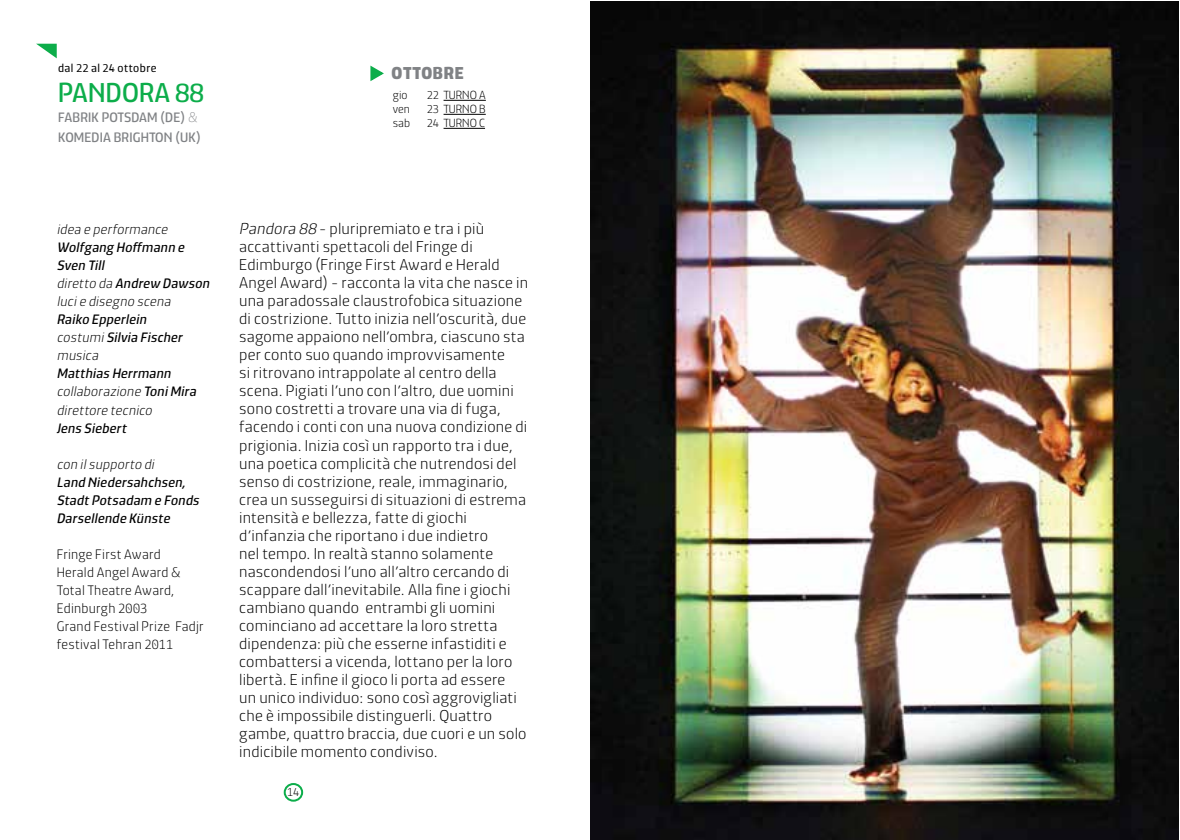
<style>
.page{position:relative;width:1180px;height:840px;background:#fff}
.page>*{position:absolute;margin:0;border:0;box-sizing:border-box;transform-origin:0 0}
.t1{font:28px "Dic Sans 74 300 wt";letter-spacing:.01em;color:#0cad4a}
.t2{font:18px "Dic Sans 74 650 wt";letter-spacing:.04em;color:#808285}
.t3{font:16px/18px "Dic Sans 74 75 wt";letter-spacing:.01em;color:#000}
.t4{font:italic 14px/18px "Dic Sans 74 300 wt";color:#000}
.t5{font:14px/18px "Dic Sans 74 75 wt";letter-spacing:.015em;color:#000}
.t6{font:italic 14px/18px "Dic Sans 74 75 wt";color:#000}
.t7{font:14px/20px "Dic Sans 74 300 wt";letter-spacing:.01em;color:#808285}
.t8{font:12px "Dic Sans 74 75 wt";color:#000}
.t9{font:12px "Dic Sans 74 250 wt";letter-spacing:.035em;color:#000}
.s1{font-family:"Dic Sans 74 75 wt"}
.s2{font-family:"Dic Sans 74 300 wt"}
.s3{font-style:italic}
</style>
<div class="page">
<div style="left:284px;top:782px;width:19px;height:19px;border:2px solid #0cad4a;border-radius:50%"></div>
<hr style="left:443px;top:100px;width:43px;height:1px;background:#000">
<hr style="left:443px;top:114px;width:42px;height:1px;background:#000">
<hr style="left:443px;top:128px;width:42px;height:1px;background:#000">
<svg style="left:36px;top:44px;width:21px;height:14px"></svg>
<img style="left:590px;top:1px;width:588px;height:838px">
<svg style="left:370px;top:65px;width:14px;height:16px"></svg>
<p class="t9" style="left:58px;top:60px;width:100px">dal 22 al 24 ottobre</p>
<h1 class="t1" style="left:58px;top:73px;width:147px">PANDORA 88</h1>
<p class="t7" style="left:58px;top:107px;width:144px">FABRIK POTSDAM (DE) &amp;<br>KOMEDIA BRIGHTON (UK)</p>
<p class="t2" style="left:391px;top:60px;width:74px">OTTOBRE</p>
<p class="t8" style="left:393px;top:86px;width:16px">gio</p>
<p class="t8" style="left:427px;top:86px;width:60px">22 TURNO A</p>
<p class="t8" style="left:393px;top:100px;width:19px">ven</p>
<p class="t8" style="left:427px;top:100px;width:60px">23 TURNO B</p>
<p class="t8" style="left:393px;top:114px;width:19px">sab</p>
<p class="t8" style="left:427px;top:114px;width:60px">24 TURNO C</p>
<p class="t6" style="left:57px;top:220px;width:116px">idea e performance</p>
<p class="t4" style="left:57px;top:238px;width:157px">Wolfgang Hoffmann e<br>Sven Till<br><span class="s1">diretto da</span> Andrew Dawson</p>
<p class="t6" style="left:57px;top:292px;width:119px">lucie disegno scena</p>
<p class="t4" style="left:57px;top:310px;width:130px">Raiko Epperlein <span class="s1">costumi</span>Silvia Fischer</p>
<p class="t6" style="left:57px;top:346px;width:46px">musica</p>
<p class="t4" style="left:57px;top:364px;width:119px">Matthias Herrmann</p>
<p class="t6" style="left:57px;top:382px;width:144px">collaborazione <span class="s2">ToniMira </span>direttore tecnico</p>
<p class="t4" style="left:57px;top:418px;width:74px">Jens Siebert</p>
<p class="t6" style="left:57px;top:454px;width:102px">con ilsupporto di</p>
<p class="t4" style="left:57px;top:472px;width:147px">Land Niedersahchsen,<br>StadtPotsadam e Fonds<br>Darsellende Künste</p>
<p class="t5" style="left:57px;top:544px;width:148px">Fringe First Award<br>Herald Angel Award &amp;<br>Total Theatre Award,<br>Edinburgh 2003<br>Grand Festival Prize Fadjr festival Tehran 2011</p>
<p class="t3" style="left:239px;top:219px;width:290px"><span class="s3">Pandora 88</span> - pluripremiato e tra i più accattivanti spettacoli del Fringe di Edimburgo (Fringe First Award e Herald Angel Award) - racconta la vita che nasce in una paradossale claustrofobica situazione di costrizione. Tutto inizia nell’oscurità, due sagome appaiono nell’ombra, ciascuno sta per conto suo quando improvvisamente<br>si ritrovano intrappolate al centro della scena. Pigiati l’uno con l’altro, due uomini sono costretti a trovare una via di fuga, facendo i conti con una nuova condizione di prigionia. Inizia così un rapporto tra i due, una poetica complicità che nutrendosi del senso di costrizione, reale, immaginario, crea un susseguirsi di situazioni di estrema intensità e bellezza, fatte di giochi d’infanzia che riportano i due indietro<br>nel tempo. In realtà stanno solamente nascondendosi l’uno all’altro cercando di scappare dall’inevitabile. Alla fine i giochi cambiano quando entrambi gli uomini cominciano ad accettare la loro stretta dipendenza: più che esserne infastiditi e combattersi a vicenda, lottano per la loro libertà. E infine il gioco li porta ad essere<br>un unico individuo: sono così aggrovigliati che è impossibile distinguerli. Quattro gambe, quattro braccia, due cuori e un solo indicibile momento condiviso.</p>
<p class="t8" style="left:287px;top:783px;width:14px">14</p>
</div>
